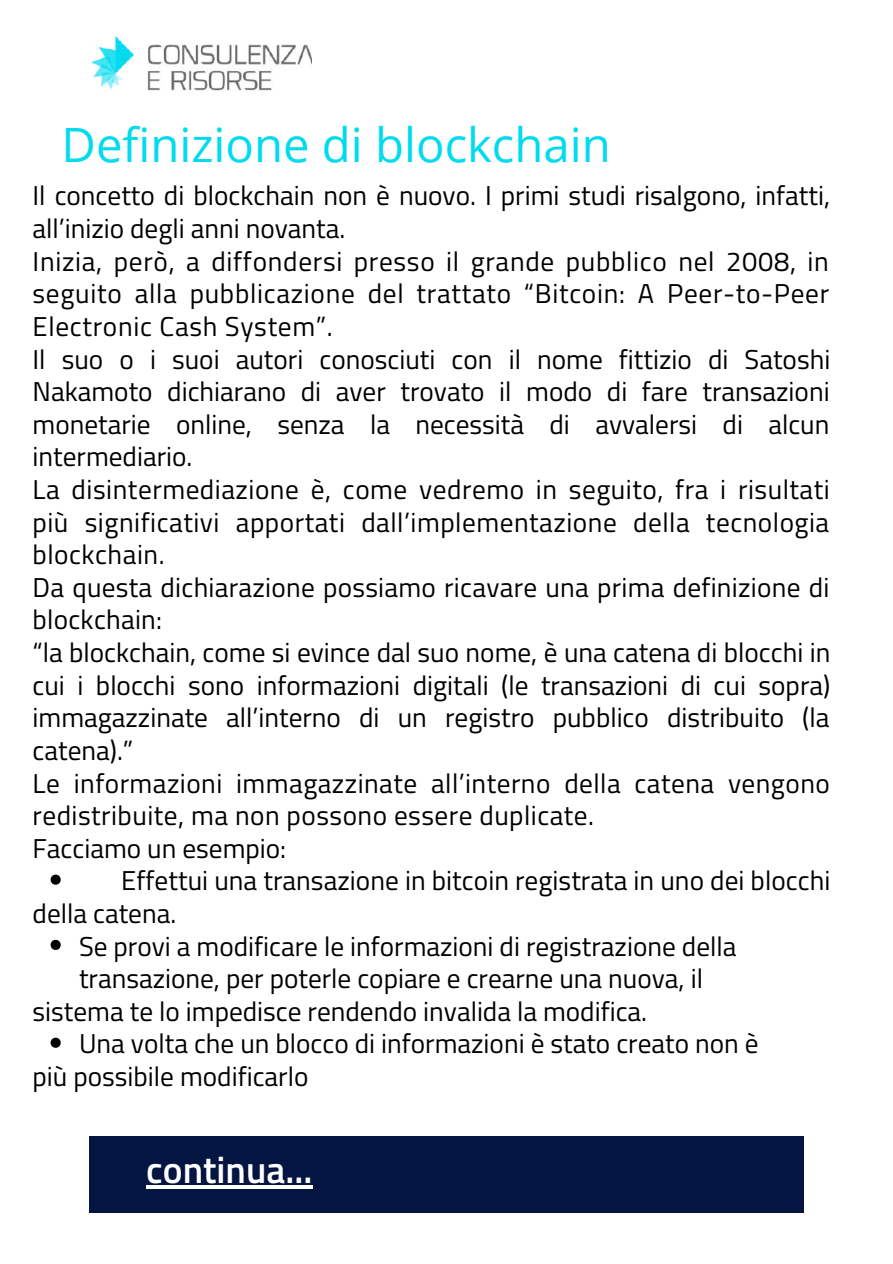
<style>
.page{position:relative;width:893px;height:1264px;background:#fff}
.page>*{position:absolute;margin:0;border:0;box-sizing:border-box;transform-origin:0 0}
.t1{font:47.25px "Open Sans";color:#00dbee}
.t2{font:600 37.5px "Titillium Web";color:#fff}
.t3{font:27.3px/32.5px "Titillium Web";color:#000}
</style>
<div class="page">
<img style="left:91px;top:36px;width:220px;height:55px">
<svg style="left:51px;top:874px;width:10px;height:10px"></svg>
<svg style="left:51px;top:939px;width:10px;height:10px"></svg>
<svg style="left:51px;top:1037px;width:10px;height:10px"></svg>
<div style="left:89px;top:1136px;width:714px;height:76px;background:#051541"></div>
<svg style="left:146px;top:1185px;width:166px;height:3px"></svg>
<h1 class="t1" style="left:62px;top:111px;width:550px">Definizione di blockchain</h1>
<p class="t3" style="left:33px;top:179px;width:799px">Il concetto di blockchain non è nuovo. I primi studi risalgono, infatti, all’inizio degli anni novanta.<br>Inizia, però, a diffondersi presso il grande pubblico nel 2008, in seguito alla pubblicazione del trattato “Bitcoin: A Peer-to-Peer Electronic Cash System”.<br>Il suo o i suoi autori conosciuti con il nome fittizio di Satoshi Nakamoto dichiarano di aver trovato il modo di fare transazioni monetarie online, senza la necessità di avvalersi di alcun intermediario.<br>La disintermediazione è, come vedremo in seguito, fra i risultati più significativi apportati dall’implementazione della tecnologia blockchain.<br>Da questa dichiarazione possiamo ricavare una prima definizione di blockchain:<br>“la blockchain, come si evince dal suo nome, è una catena di blocchi in cui i blocchi sono informazioni digitali (le transazioni di cui sopra) immagazzinate all’interno di un registro pubblico distribuito (la catena).”<br>Le informazioni immagazzinate all’interno della catena vengono redistribuite, ma non possono essere duplicate.<br>Facciamo un esempio:</p>
<p class="t3" style="left:33px;top:896px;width:145px">della catena.</p>
<p class="t3" style="left:121px;top:863px;width:710px">Effettui una transazione in bitcoin registrata in uno dei blocchi</p>
<p class="t3" style="left:79px;top:929px;width:658px">Se provi a modificare le informazioni di registrazione della transazione, per poterle copiare e crearne una nuova, il</p>
<p class="t3" style="left:79px;top:1026px;width:681px">Una volta che un blocco di informazioni è stato creato non è</p>
<p class="t3" style="left:33px;top:994px;width:616px">sistema te lo impedisce rendendo invalida la modifica.</p>
<p class="t3" style="left:33px;top:1059px;width:277px">più possibile modificarlo</p>
<h2 class="t2" style="left:146px;top:1140px;width:167px">continua...</h2>
</div>
